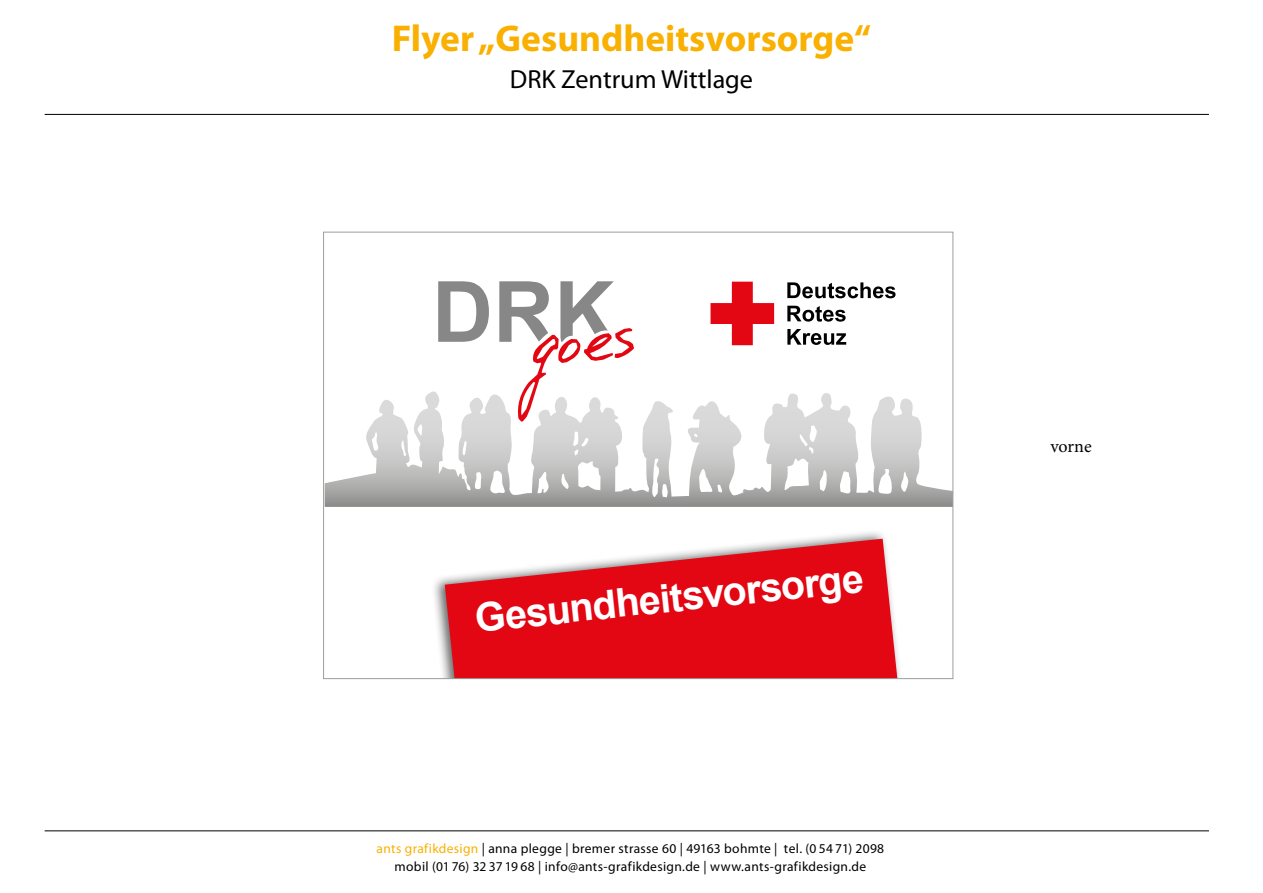
<style>
.page{position:relative;width:1263px;height:893px;background:#fff}
.page>*{position:absolute;margin:0;border:0;box-sizing:border-box;transform-origin:0 0}
.t1{font:700 39.6px "Arial";color:#fff}
.t2{font:700 37.5px "Myriad Pro";color:#f9b000}
.t3{font:26.25px "Myriad Pro";color:#000}
.t4{font:18px "Minion Pro";letter-spacing:-.005em;color:#000}
.t5{font:13.5px/18px "Myriad Pro";letter-spacing:.025em;color:#000;text-align:center}
.s1{color:#f9b000}
</style>
<div class="page">
<hr style="left:45px;top:114px;width:1164px;height:1px;background:#000">
<hr style="left:45px;top:830px;width:1164px;height:1px;background:#000">
<div style="left:431px;top:529px;width:473px;height:150px;background:#000;opacity:.6"></div>
<svg style="left:445px;top:539px;width:452px;height:138px;background:#e42f3a"></svg>
<svg style="left:710px;top:282px;width:64px;height:63px"></svg>
<svg style="left:787px;top:329px;width:59px;height:16px"></svg>
<svg style="left:787px;top:306px;width:59px;height:16px"></svg>
<svg style="left:787px;top:282px;width:108px;height:16px"></svg>
<svg style="left:325px;top:391px;width:626px;height:116px"></svg>
<svg style="left:438px;top:281px;width:196px;height:141px"></svg>
<h2 class="t2" style="left:392px;top:14px;width:481px">Flyer „Gesundheitsvorsorge“</h2>
<h3 class="t3" style="left:510px;top:63px;width:245px">DRK Zentrum Wittlage</h3>
<h1 class="t1" style="left:472px;top:591px;width:392px;rotate:-6deg">Gesundheitsvorsorge</h1>
<p class="t5" style="left:377px;top:839px;width:509px"><span class="s1">ants grafikdesign</span> | anna plegge | bremer strasse 60 | 49163 bohmte | tel. (0 54 71) 2098 mobil (01 76) 32 37 19 68 | info@ants-grafikdesign.de | www.ants-grafikdesign.de</p>
<h3 class="t4" style="left:1050px;top:434px;width:43px">vorne</h3>
</div>
